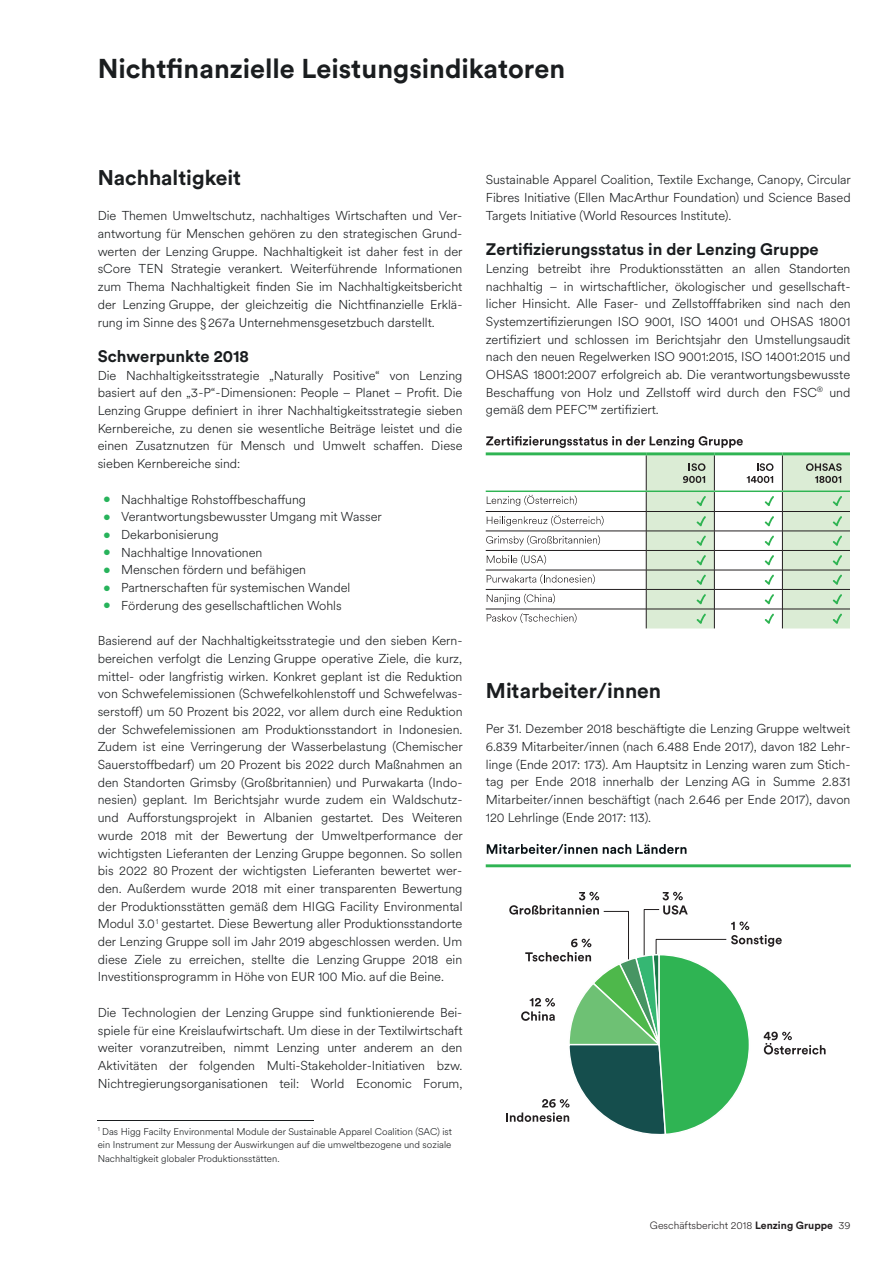
<style>
.page{position:relative;width:893px;height:1263px;background:#fff}
.page>*{position:absolute;margin:0;border:0;box-sizing:border-box;transform-origin:0 0}
.t1{font:700 27px "Circular Pro";color:#1a1d1f}
.t2{font:700 21px "Circular Pro";color:#1a1d1f}
.t3{font:700 16.5px "Circular Pro";letter-spacing:-.005em;color:#1a1d1f}
.t4{font:300 12.75px/17.7px "Lenzing Circular";color:#1a1d1f;text-align:justify}
.t5{font:300 10.5px "Lenzing Circular";color:#1a1d1f}
.t6{font:300 10.5px "Lenzing Circular";color:#231f20}
.t7{font:300 9.75px/13.5px "Lenzing Circular";color:#1a1d1f;text-align:justify}
.s1{font-size:7.5px;color:#27b35b}
.s2{font-family:"Circular Pro";font-weight:700}
</style>
<div class="page">
<hr style="left:98px;top:1120px;width:216px;height:1px;background:#1a1d1f">
<hr style="left:486px;top:570px;width:160px;height:1px;background:#231f20">
<hr style="left:486px;top:589px;width:160px;height:1px;background:#231f20">
<hr style="left:486px;top:511px;width:160px;height:1px;background:#231f20">
<hr style="left:486px;top:609px;width:160px;height:1px;background:#231f20">
<hr style="left:486px;top:531px;width:160px;height:1px;background:#231f20">
<hr style="left:486px;top:550px;width:160px;height:1px;background:#231f20">
<hr style="left:486px;top:452px;width:160px;height:3px;background:#2fb453">
<hr style="left:646px;top:452px;width:68px;height:3px;background:#2fb453">
<hr style="left:714px;top:452px;width:68px;height:3px;background:#2fb453">
<hr style="left:782px;top:452px;width:68px;height:3px;background:#2fb453">
<hr style="left:486px;top:490px;width:160px;height:2px;background:#2fb453">
<svg style="left:487px;top:495px;width:90px;height:11px"></svg>
<svg style="left:487px;top:515px;width:117px;height:11px"></svg>
<svg style="left:486px;top:535px;width:114px;height:10px"></svg>
<svg style="left:487px;top:555px;width:59px;height:10px"></svg>
<svg style="left:487px;top:574px;width:108px;height:10px"></svg>
<svg style="left:487px;top:594px;width:68px;height:10px"></svg>
<svg style="left:487px;top:613px;width:89px;height:10px"></svg>
<svg style="left:646px;top:454px;width:204px;height:174px"></svg>
<svg style="left:486px;top:436px;width:257px;height:12px"></svg>
<hr style="left:486px;top:864px;width:364px;height:3px;background:#2fb453">
<svg style="left:487px;top:844px;width:110px;height:10px"></svg>
<svg style="left:603px;top:844px;width:28px;height:10px"></svg>
<svg style="left:637px;top:844px;width:49px;height:10px"></svg>
<svg style="left:506px;top:892px;width:320px;height:242px"></svg>
<h1 class="t1" style="left:98px;top:50px;width:469px">Nichtfinanzielle Leistungsindikatoren</h1>
<h2 class="t2" style="left:98px;top:163px;width:145px">Nachhaltigkeit</h2>
<p class="t4" style="left:98px;top:206px;width:366px">Die Themen Umweltschutz, nachhaltiges Wirtschaften und Ver&shy;antwortung für Menschen gehören zu den strategischen Grund&shy;werten der Lenzing Gruppe. Nachhaltigkeit ist daher fest in der sCore TEN Strategie verankert. Weiterführende Informationen zum Thema Nachhaltigkeit finden Sie im Nachhaltigkeitsbericht der Lenzing Gruppe, der gleichzeitig die Nichtfinanzielle Erklä&shy;rung im Sinne des §267a Unternehmensgesetzbuch darstellt.</p>
<p class="t3" style="left:98px;top:345px;width:153px">Schwerpunkte 2018</p>
<p class="t4" style="left:98px;top:366px;width:366px">Die Nachhaltigkeitsstrategie „Naturally Positive“ von Lenzing basiert auf den „3-P“-Dimensionen: People – Planet – Profit. Die Lenzing Gruppe definiert in ihrer Nachhaltigkeitsstrategie sieben Kernbereiche, zu denen sie wesentliche Beiträge leistet und die einen Zusatznutzen für Mensch und Umwelt schaffen. Diese sieben Kernbereiche sind:</p>
<p class="t4" style="left:104px;top:490px;width:204px"><span class="s1">●</span> Nachhaltige Rohstoffbeschaffung</p>
<p class="t4" style="left:104px;top:507px;width:280px"><span class="s1">●</span> Verantwortungsbewusster Umgang mit Wasser</p>
<p class="t4" style="left:104px;top:525px;width:116px"><span class="s1">●</span> Dekarbonisierung</p>
<p class="t4" style="left:104px;top:543px;width:160px"><span class="s1">●</span> Nachhaltige Innovationen</p>
<p class="t4" style="left:104px;top:561px;width:204px"><span class="s1">●</span> Menschen fördern und befähigen</p>
<p class="t4" style="left:104px;top:578px;width:248px"><span class="s1">●</span> Partnerschaften für systemischen Wandel</p>
<p class="t4" style="left:104px;top:596px;width:240px"><span class="s1">●</span> Förderung des gesellschaftlichen Wohls</p>
<p class="t4" style="left:98px;top:631px;width:367px">Basierend auf der Nachhaltigkeitsstrategie und den sieben Kern&shy;bereichen verfolgt die Lenzing Gruppe operative Ziele, die kurz, mittel- oder langfristig wirken. Konkret geplant ist die Reduktion von Schwefelemissionen (Schwefelkohlenstoff und Schwefelwas&shy;serstoff) um 50 Prozent bis 2022, vor allem durch eine Reduktion der Schwefelemissionen am Produktionsstandort in Indonesien.<br>Zudem ist eine Verringerung der Wasserbelastung (Chemischer Sauerstoffbedarf) um 20 Prozent bis 2022 durch Maßnahmen an den Standorten Grimsby (Großbritannien) und Purwakarta (Indo&shy;nesien) geplant. Im Berichtsjahr wurde zudem ein Waldschutz&shy;und Aufforstungsprojekt in Albanien gestartet. Des Weiteren wurde 2018 mit der Bewertung der Umweltperformance der wichtigsten Lieferanten der Lenzing Gruppe begonnen. So sollen bis 2022 80 Prozent der wichtigsten Lieferanten bewertet wer&shy;den. Außerdem wurde 2018 mit einer transparenten Bewertung der Produktionsstätten gemäß dem HIGG Facility Environmental Modul 3.0<sup>1</sup> gestartet. Diese Bewertung aller Produktionsstandorte der Lenzing Gruppe soll im Jahr 2019 abgeschlossen werden. Um diese Ziele zu erreichen, stellte die Lenzing Gruppe 2018 ein Investitionsprogramm in Höhe von EUR 100 Mio. auf die Beine.</p>
<p class="t4" style="left:98px;top:1003px;width:366px">Die Technologien der Lenzing Gruppe sind funktionierende Bei&shy;spiele für eine Kreislaufwirtschaft. Um diese in der Textilwirtschaft weiter voranzutreiben, nimmt Lenzing unter anderem an den Aktivitäten der folgenden Multi-Stakeholder-Initiativen bzw.<br>Nichtregierungsorganisationen teil: World Economic Forum,</p>
<p class="t7" style="left:98px;top:1124px;width:356px"><sup>1</sup> Das Higg Facilty Environmental Module der Sustainable Apparel Coalition (SAC) ist ein Instrument zur Messung der Auswirkungen auf die umweltbezogene und soziale Nachhaltigkeit globaler Produktionsstätten.</p>
<p class="t4" style="left:486px;top:170px;width:366px">Sustainable Apparel Coalition, Textile Exchange, Canopy, Circular Fibres Initiative (Ellen MacArthur Foundation) und Science Based Targets Initiative (World Resources Institute).</p>
<p class="t3" style="left:486px;top:238px;width:334px">Zertifizierungsstatus in der Lenzing Gruppe</p>
<p class="t4" style="left:486px;top:259px;width:366px">Lenzing betreibt ihre Produktionsstätten an allen Standorten nachhaltig – in wirtschaftlicher, ökologischer und gesellschaft&shy;licher Hinsicht. Alle Faser- und Zellstofffabriken sind nach den Systemzertifizierungen ISO 9001, ISO 14001 und OHSAS 18001 zertifiziert und schlossen im Berichtsjahr den Umstellungsaudit nach den neuen Regelwerken ISO 9001:2015, ISO 14001:2015 und OHSAS 18001:2007 erfolgreich ab. Die verantwortungsbewusste Beschaffung von Holz und Zellstoff wird durch den FSC<sup>®</sup> und gemäß dem PEFC™ zertifiziert.</p>
<h2 class="t2" style="left:486px;top:676px;width:177px">Mitarbeiter/innen</h2>
<p class="t4" style="left:486px;top:719px;width:366px">Per 31. Dezember 2018 beschäftigte die Lenzing Gruppe weltweit 6.839 Mitarbeiter/innen (nach 6.488 Ende 2017), davon 182 Lehr&shy;linge (Ende 2017: 173). Am Hauptsitz in Lenzing waren zum Stich&shy;tag per Ende 2018 innerhalb der Lenzing AG in Summe 2.831<br>Mitarbeiter/innen beschäftigt (nach 2.646 per Ende 2017), davon 120 Lehrlinge (Ende 2017: 113).</p>
<p class="t5" style="left:650px;top:1216px;width:202px">Geschäftsbericht 2018 <span class="s2">Lenzing Gruppe</span> 39</p>
<p class="t6" style="left:650px;top:1218px;width:202px">Geschäftsbericht 2018 <span class="s2">Lenzing Gruppe</span> 39</p>
</div>
